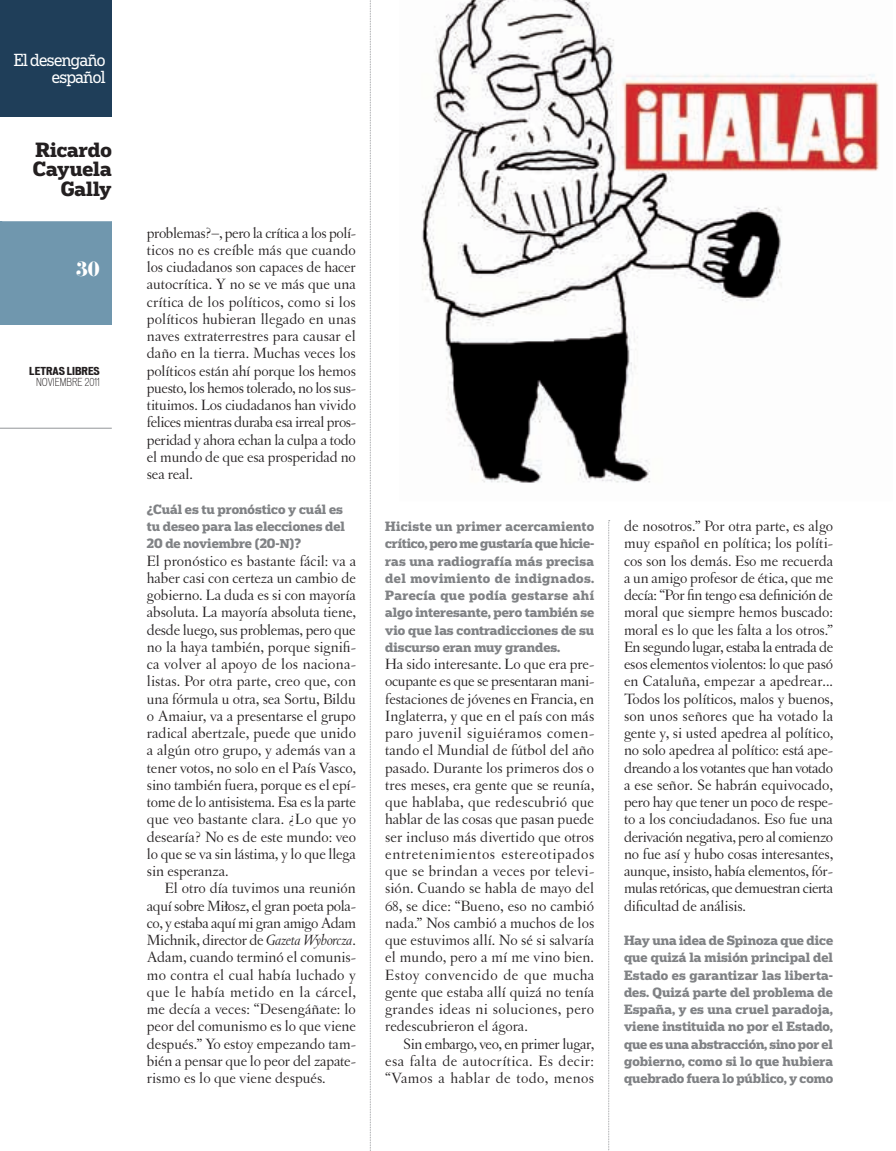
<style>
.page{position:relative;width:896px;height:1151px;background:#fff}
.page>*{position:absolute;margin:0;border:0;box-sizing:border-box;transform-origin:0 0}
.t1{font:700 19.5px/19.5px "Popular";color:#231f20;text-align:right}
.t2{font:18px "Eloquent JF";color:#fff}
.t3{font:16.5px/16.5px "Popular";letter-spacing:-.035em;color:#fff;text-align:right;scale:.94 1}
.t4{font:15.75px/17.2px "Letras Oldstyle";letter-spacing:-.005em;color:#231f20;text-align:justify}
.t5{font:700 12.75px/17.2px "Popular";color:#808285;text-align:justify}
.t6{font:300 condensed 10.5px "Vonnes";color:#231f20}
.t7{font:700 expanded 10.5px "Vonnes";color:#231f20}
.s1{font-size:12.15px}
.s2{font-style:inherit}
.s3{font-family:"Times";font-size:14.25px}
.s4{font-style:italic}
</style>
<div class="page">
<div style="left:0;top:221px;width:112px;height:103px;background:#7097ae"></div>
<hr style="left:0;top:428px;width:112px;height:1px;background:#939598">
<svg style="left:370px;top:0;width:1px;height:1151px"></svg>
<svg style="left:608px;top:520px;width:1px;height:631px"></svg>
<div style="left:0;top:0;width:112px;height:117px;background:#1f3e59"></div>
<img style="left:422px;top:0;width:457px;height:483px">
<p class="t3" style="left:14px;top:51px;width:99px">El desengaño español</p>
<h3 class="t1" style="left:33px;top:139px;width:80px">Ricardo<br>Cayuela<br>Gally</h3>
<p class="t2" style="left:76px;top:257px;width:25px">30</p>
<h6 class="t7" style="left:29px;top:364px;width:72px">LETRAS LIBRES</h6>
<p class="t6" style="left:36px;top:375px;width:65px">NOVIEMBRE 2011</p>
<p class="t4" style="left:147px;top:224px;width:210px">problemas?–, pero la crítica a los polí&shy;ticos no es creíble más que cuando los ciudadanos son capaces de hacer autocrítica. Y no se ve más que una crítica de los políticos, como si los políticos hubieran llegado en unas naves extraterrestres para causar el daño en la tierra. Muchas veces los políticos están ahí porque los hemos puesto, los hemos tolerado, no los sus&shy;tituimos. Los ciudadanos han vivido felices mientras duraba esa irreal pros&shy;peridad y ahora echan la culpa a todo el mundo de que esa prosperidad no sea real.</p>
<p class="t5" style="left:147px;top:500px;width:199px;text-align:left">¿Cuál es tu pronóstico y cuál es tu deseo para las elecciones del<br>20 de noviembre (20-<span class="s1">n</span><span class="s2">)</span>?</p>
<p class="t4" style="left:147px;top:552px;width:211px">El pronóstico es bastante fácil: va a haber casi con certeza un cambio de gobierno. La duda es si con mayoría absoluta. La mayoría absoluta tiene, desde luego, sus problemas, pero que no la haya también, porque signifi&shy;ca volver al apoyo de los naciona&shy;listas. Por otra parte, creo que, con una fórmula u otra, sea Sortu, Bildu</p>
<p class="t4" style="left:147px;top:707px;width:211px">o Amaiur, va a presentarse el grupo radical abertzale, puede que unido a algún otro grupo, y además van a tener votos, no solo en el País Vasco, sino también fuera, porque es el epí&shy;tome de lo antisistema. Esa es la parte que veo bastante clara. ¿Lo que yo desearía? No es de este mundo: veo lo que se va sin lástima, y lo que llega sin esperanza.</p>
<p class="t4" style="left:147px;top:879px;width:211px;text-indent:18px">El otro día tuvimos una reunión aquí sobre Mi<span class="s3">ł</span>osz, el gran poeta pola&shy;co, y estaba aquí mi gran amigo Adam Michnik, director de <span class="s4">Gazeta Wyborcza</span>.<br>Adam, cuando terminó el comunis&shy;mo contra el cual había luchado y que le había metido en la cárcel, me decía a veces: “Desengáñate: lo peor del comunismo es lo que viene después.” Yo estoy empezando tam&shy;bién a pensar que lo peor del zapate&shy;rismo es lo que viene después.</p>
<p class="t5" style="left:385px;top:517px;width:211px">Hiciste un primer acercamiento crítico, pero me gustaría que hicie&shy;ras una radiografía más precisa del movimiento de indignados.<br>Parecía que podía gestarse ahí algo interesante, pero también se vio que las contradicciones de su discurso eran muy grandes.</p>
<p class="t4" style="left:385px;top:655px;width:210px">Ha sido interesante. Lo que era pre&shy;ocupante es que se presentaran mani&shy;festaciones de jóvenes en Francia, en Inglaterra, y que en el país con más paro juvenil siguiéramos comen&shy;tando el Mundial de fútbol del año pasado. Durante los primeros dos o tres meses, era gente que se reunía, que hablaba, que redescubrió que hablar de las cosas que pasan puede ser incluso más divertido que otros entretenimientos estereotipados que se brindan a veces por televi&shy;sión. Cuando se habla de mayo del 68, se dice: “Bueno, eso no cambió nada.” Nos cambió a muchos de los que estuvimos allí. No sé si salvaría el mundo, pero a mí me vino bien.<br>Estoy convencido de que mucha gente que estaba allí quizá no tenía grandes ideas ni soluciones, pero redescubrieron el ágora.</p>
<p class="t4" style="left:385px;top:1035px;width:211px;text-indent:18px">Sin embargo, veo, en primer lugar, esa falta de autocrítica. Es decir: “Vamos a hablar de todo, menos</p>
<p class="t4" style="left:624px;top:517px;width:211px">de nosotros.” Por otra parte, es algo muy español en política; los políti&shy;cos son los demás. Eso me recuerda a un amigo profesor de ética, que me decía: “Por fin tengo esa definición de moral que siempre hemos buscado: moral es lo que les falta a los otros.” En segundo lugar, estaba la entrada de esos elementos violentos: lo que pasó en Cataluña, empezar a apedrear...<br>Todos los políticos, malos y buenos, son unos señores que ha votado la gente y, si usted apedrea al político, no solo apedrea al político: está ape&shy;dreando a los votantes que han votado a ese señor. Se habrán equivocado, pero hay que tener un poco de respe&shy;to a los conciudadanos. Eso fue una derivación negativa, pero al comienzo no fue así y hubo cosas interesantes, aunque, insisto, había elementos, fór&shy;mulas retóricas, que demuestran cierta dificultad de análisis.</p>
<p class="t5" style="left:624px;top:931px;width:210px">Hay una idea de Spinoza que dice que quizá la misión principal del Estado es garantizar las liberta&shy;des. Quizá parte del problema de España, y es una cruel paradoja, viene instituida no por el Estado, que es una abstracción, sino por el gobierno, como si lo que hubiera quebrado fuera lo público, y como</p>
</div>
